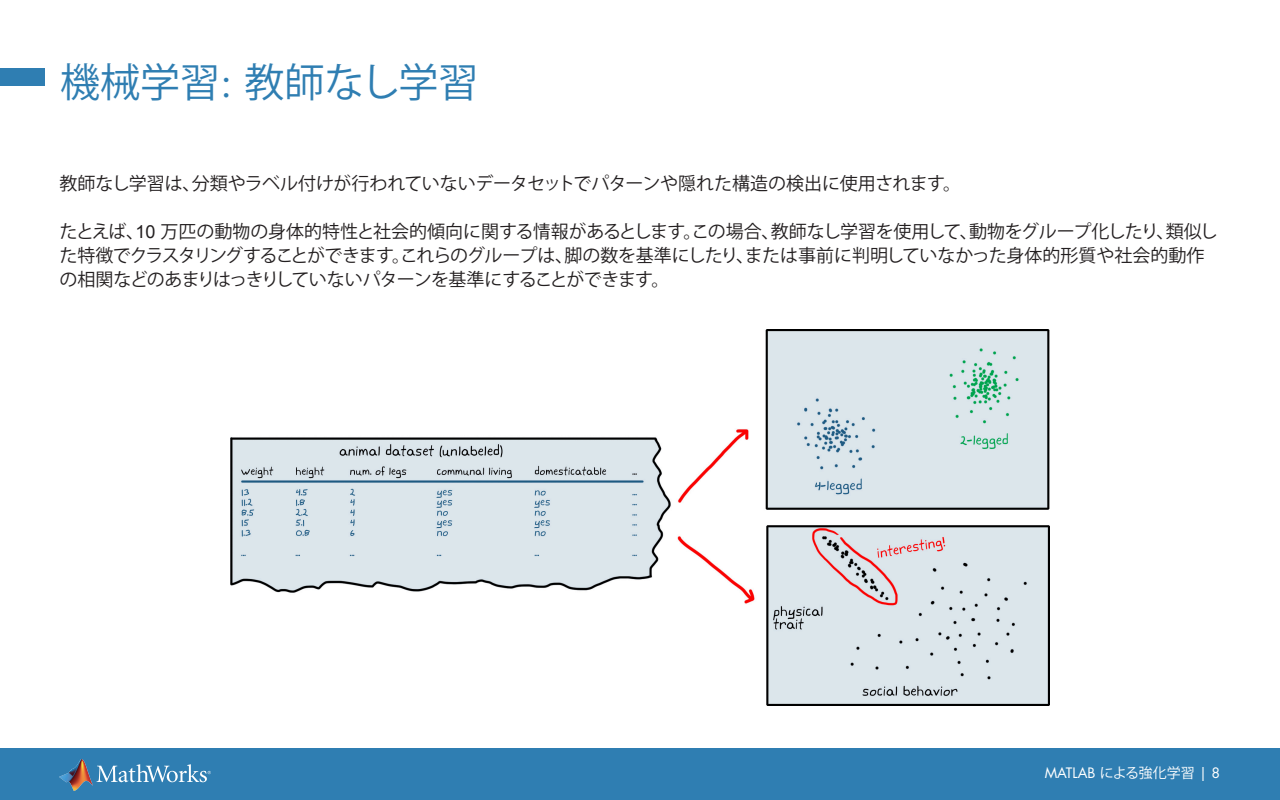
<style>
.page{position:relative;width:1280px;height:800px;background:#fff}
.page>*{position:absolute;margin:0;border:0;box-sizing:border-box;transform-origin:0 0}
.Section_Header{font:40px "Koz Go Pro";color:#2f7eb2}
.body_copy_-_large{font:18px/24px "Koz Go Pro";letter-spacing:-.02em;color:#231f20}
.t1{font:14px "Futura Std";color:#fff}
.s1{font-family:"Futura Std"}
.s2{font-family:"Arial"}
.s3{font-family:"Koz Go Pro"}
</style>
<div class="page">
<div style="left:0;top:748px;width:1280px;height:52px;background:#2f7eb2"></div>
<svg style="left:97px;top:764px;width:114px;height:18px"></svg>
<img style="left:59px;top:760px;width:33px;height:30px">
<div style="left:0;top:68px;width:45px;height:18px;background:#2f7eb2"></div>
<img style="left:231px;top:329px;width:819px;height:377px">
<p class="Section_Header" style="left:60px;top:56px;width:420px">機械学習<span class="s1">:</span> 教師なし学習</p>
<p class="body_copy_-_large" style="left:60px;top:172px;width:903px">教師なし学習は、分類やラベル付けが行われていないデータセットでパターンや隠れた構造の検出に使用されます。</p>
<p class="body_copy_-_large" style="left:60px;top:220px;width:1160px">たとえば、<span class="s2">10</span> 万匹の動物の身体的特性と社会的傾向に関する情報があるとします。この場合、教師なし学習を使用して、動物をグループ化したり、類似した特徴でクラスタリングすることができます。これらのグループは、脚の数を基準にしたり、または事前に判明していなかった身体的形質や社会的動作の相関などのあまりはっきりしていないパターンを基準にすることができます。</p>
<p class="t1" style="left:1045px;top:763px;width:177px">MATLAB <span class="s3">による強化学習</span> | 8</p>
</div>
